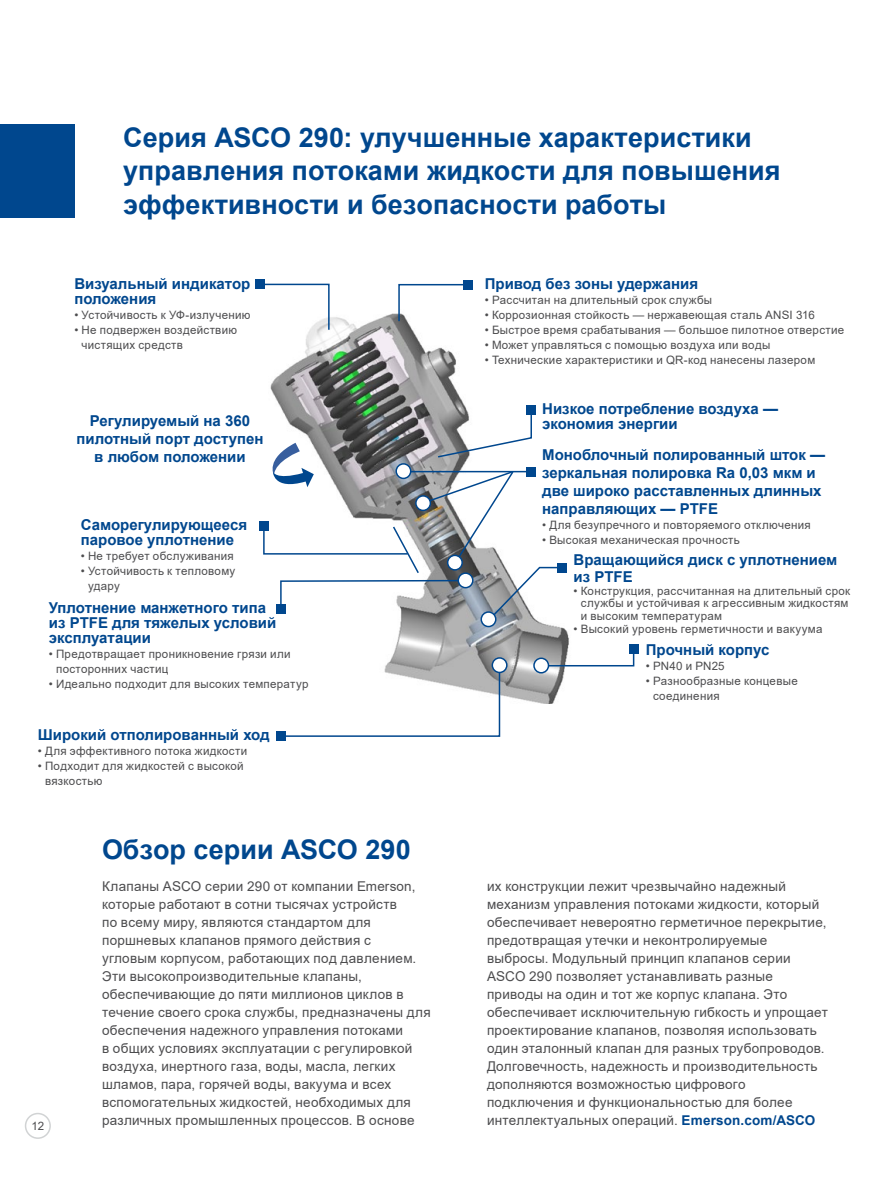
<style>
.page{position:relative;width:893px;height:1187px;background:#fff}
.page>*{position:absolute;margin:0;border:0;box-sizing:border-box;transform-origin:0 0}
.Internal_pages_title{font:700 27px/33.8px "Arial";color:#00478e}
.Poduct_Name_Overview{font:700 27px "Arial";color:#00478e}
.t1{font:700 15px/15px "Arial";color:#00478e}
.Body_Text_9pt__3mm{font:13.5px/18px "Arial";letter-spacing:.02em;color:#4c4c4e}
.Bullet_Box_Text__blu{font:11.55px/15px "Arial";letter-spacing:.025em;color:#4c4c4e}
.s1{font-weight:700;color:#00478e}
</style>
<div class="page">
<div style="left:25px;top:1112px;width:26px;height:26px;border:2px solid #d1d3d4;border-radius:50%"></div>
<div style="left:0;top:124px;width:74px;height:93px;background:#00478e"></div>
<img style="left:270px;top:313px;width:299px;height:391px">
<svg style="left:264px;top:283px;width:66px;height:48px"></svg>
<div style="left:255px;top:280px;width:9px;height:9px;background:#00478e"></div>
<div style="left:259px;top:522px;width:9px;height:9px;background:#00478e"></div>
<svg style="left:279px;top:663px;width:222px;height:74px"></svg>
<div style="left:276px;top:731px;width:9px;height:9px;background:#00478e"></div>
<svg style="left:398px;top:283px;width:72px;height:39px"></svg>
<div style="left:464px;top:280px;width:9px;height:9px;background:#00478e"></div>
<div style="left:527px;top:406px;width:9px;height:9px;background:#00478e"></div>
<div style="left:557px;top:563px;width:9px;height:9px;background:#00478e"></div>
<svg style="left:546px;top:647px;width:89px;height:20px"></svg>
<div style="left:629px;top:644px;width:9px;height:9px;background:#00478e"></div>
<div style="left:492px;top:658px;width:15px;height:14px;background:#fff;border-radius:50%"></div>
<div style="left:492px;top:657px;width:16px;height:16px;border:2px solid #00478e;border-radius:50%"></div>
<div style="left:534px;top:658px;width:14px;height:14px;background:#fff;border-radius:50%"></div>
<div style="left:533px;top:657px;width:16px;height:16px;border:2px solid #00478e;border-radius:50%"></div>
<div style="left:480px;top:611px;width:16px;height:16px;border:2px solid #00478e;border-radius:50%"></div>
<svg style="left:262px;top:409px;width:301px;height:216px"></svg>
<p class="Internal_pages_title" style="left:123px;top:121px;width:659px">Серия ASCO 290: улучшенные характеристики управления потоками жидкости для повышения эффективности и безопасности работы</p>
<p class="t1" style="left:74px;top:276px;width:177px">Визуальный индикатор положения</p>
<p class="Bullet_Box_Text__blu" style="left:74px;top:307px;width:178px">• Устойчивость к УФ-излучению</p>
<p class="Bullet_Box_Text__blu" style="left:82px;top:322px;width:157px;text-indent:-7px">• Не подвержен воздействию чистящих средств</p>
<p class="t1" style="left:76px;top:411px;width:189px;line-height:18px;text-align:center">Регулируемый на 360 пилотный порт доступен в любом положении</p>
<p class="t1" style="left:81px;top:517px;width:168px">Саморегулирующееся паровое уплотнение</p>
<p class="Bullet_Box_Text__blu" style="left:81px;top:548px;width:155px">• Не требует обслуживания</p>
<p class="Bullet_Box_Text__blu" style="left:88px;top:563px;width:149px;text-indent:-7px">• Устойчивость к тепловому удару</p>
<p class="t1" style="left:49px;top:600px;width:229px">Уплотнение манжетного типа из PTFE для тяжелых условий эксплуатации</p>
<p class="Bullet_Box_Text__blu" style="left:56px;top:646px;width:236px;text-indent:-7px">• Предотвращает проникновение грязи или посторонних частиц</p>
<p class="Bullet_Box_Text__blu" style="left:49px;top:676px;width:261px">• Идеально подходит для высоких температур</p>
<p class="t1" style="left:38px;top:727px;width:233px">Широкий отполированный ход</p>
<p class="Bullet_Box_Text__blu" style="left:38px;top:743px;width:211px">• Для эффективного потока жидкости</p>
<p class="Bullet_Box_Text__blu" style="left:45px;top:758px;width:200px;text-indent:-7px">• Подходит для жидкостей с высокой вязкостью</p>
<p class="t1" style="left:485px;top:277px;width:215px">Привод без зоны удержания</p>
<p class="Bullet_Box_Text__blu" style="left:485px;top:293px;width:229px">• Рассчитан на длительный срок службы</p>
<p class="Bullet_Box_Text__blu" style="left:485px;top:308px;width:332px">• Коррозионная стойкость — нержавеющая сталь ANSI 316</p>
<p class="Bullet_Box_Text__blu" style="left:485px;top:323px;width:361px">• Быстрое время срабатывания — большое пилотное отверстие</p>
<p class="Bullet_Box_Text__blu" style="left:485px;top:338px;width:287px">• Может управляться с помощью воздуха или воды</p>
<p class="Bullet_Box_Text__blu" style="left:485px;top:353px;width:332px">• Технические характеристики и QR-код нанесены лазером</p>
<p class="t1" style="left:542px;top:401px;width:237px">Низкое потребление воздуха — экономия энергии</p>
<p class="t1" style="left:542px;top:445px;width:284px;line-height:18px">Моноблочный полированный шток — зеркальная полировка Ra 0,03 мкм и две широко расставленных длинных направляющих — PTFE</p>
<p class="Bullet_Box_Text__blu" style="left:542px;top:517px;width:270px">• Для безупречного и повторяемого отключения</p>
<p class="Bullet_Box_Text__blu" style="left:542px;top:532px;width:199px">• Высокая механическая прочность</p>
<p class="t1" style="left:573px;top:552px;width:265px;line-height:16.5px">Вращающийся диск с уплотнением из PTFE</p>
<p class="Bullet_Box_Text__blu" style="left:581px;top:584px;width:271px;line-height:12.8px;text-indent:-7px">• Конструкция, рассчитанная на длительный срок службы и устойчивая к агрессивным жидкостям и высоким температурам</p>
<p class="Bullet_Box_Text__blu" style="left:573px;top:621px;width:250px">• Высокий уровень герметичности и вакуума</p>
<p class="t1" style="left:646px;top:642px;width:125px">Прочный корпус</p>
<p class="Bullet_Box_Text__blu" style="left:646px;top:658px;width:80px">• PN40 и PN25</p>
<p class="Bullet_Box_Text__blu" style="left:653px;top:673px;width:146px;text-indent:-7px">• Разнообразные концевые соединения</p>
<p class="Bullet_Box_Text__blu" style="left:32px;top:1118px;width:14px">12</p>
<p class="Poduct_Name_Overview" style="left:102px;top:830px;width:310px">Обзор серии ASCO 290</p>
<p class="Body_Text_9pt__3mm" style="left:102px;top:876px;width:330px">Клапаны ASCO серии 290 от компании Emerson, которые работают в сотни тысячах устройств<br>по всему миру, являются стандартом для поршневых клапанов прямого действия с<br>угловым корпусом, работающих под давлением.<br>Эти высокопроизводительные клапаны, обеспечивающие до пяти миллионов циклов в течение своего срока службы, предназначены для обеспечения надежного управления потоками<br>в общих условиях эксплуатации с регулировкой воздуха, инертного газа, воды, масла, легких шламов, пара, горячей воды, вакуума и всех вспомогательных жидкостей, необходимых для различных промышленных процессов. В основе</p>
<p class="Body_Text_9pt__3mm" style="left:487px;top:876px;width:342px">их конструкции лежит чрезвычайно надежный механизм управления потоками жидкости, который обеспечивает невероятно герметичное перекрытие, предотвращая утечки и неконтролируемые выбросы. Модульный принцип клапанов серии ASCO 290 позволяет устанавливать разные приводы на один и тот же корпус клапана. Это обеспечивает исключительную гибкость и упрощает проектирование клапанов, позволяя использовать один эталонный клапан для разных трубопроводов.<br>Долговечность, надежность и производительность дополняются возможностью цифрового подключения и функциональностью для более интеллектуальных операций. <span class="s1">Emerson.com/ASCO</span></p>
</div>
